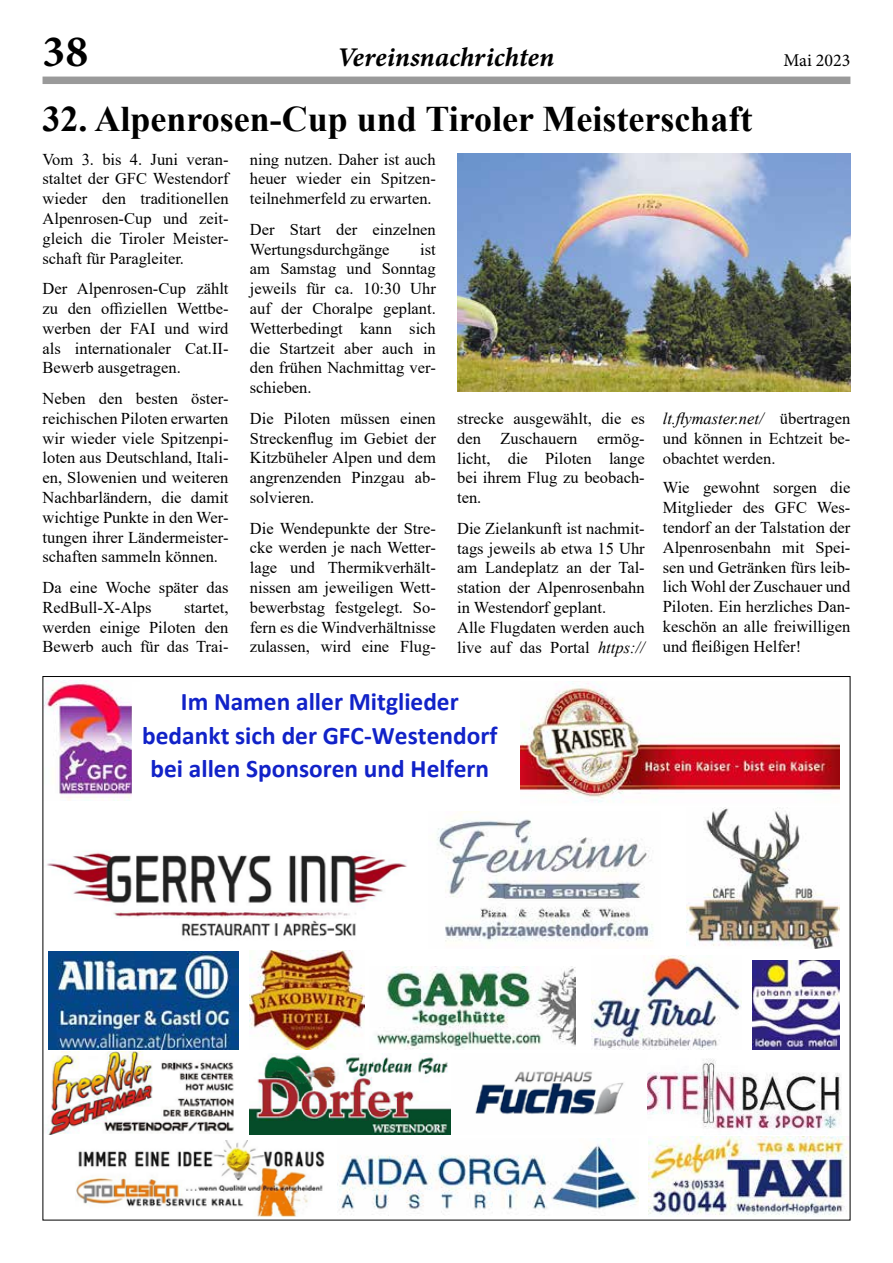
<style>
.page{position:relative;width:893px;height:1263px;background:#fff}
.page>*{position:absolute;margin:0;border:0;box-sizing:border-box;transform-origin:0 0}
.t1{font:45px "Minion Variable Concept";color:#000}
.t2{font:700 36px "Times New Roman";color:#000}
.t3{font:italic 27px "Minion Variable Concept";color:#000}
.t4{font:700 25.35px/33.5px "Calibri";color:#1122c8;text-align:center}
.t5{font:18px "Minion Pro";color:#000}
.t6{font:16.5px/19.8px "Times New Roman";color:#000;text-align:justify}
.s1{font-style:italic}
</style>
<div class="page">
<div style="left:43px;top:77px;width:807px;height:7px;background:#9a9a9a"></div>
<img style="left:520px;top:681px;width:319px;height:122px">
<img style="left:47px;top:851px;width:360px;height:86px">
<img style="left:437px;top:811px;width:216px;height:131px">
<img style="left:687px;top:807px;width:152px;height:141px">
<img style="left:49px;top:952px;width:190px;height:97px">
<img style="left:249px;top:950px;width:115px;height:99px">
<img style="left:376px;top:966px;width:199px;height:83px">
<img style="left:591px;top:955px;width:150px;height:94px">
<img style="left:753px;top:960px;width:86px;height:89px">
<img style="left:46px;top:1051px;width:188px;height:83px">
<img style="left:249px;top:1053px;width:375px;height:82px">
<img style="left:648px;top:1059px;width:193px;height:70px">
<img style="left:76px;top:1140px;width:249px;height:77px">
<img style="left:338px;top:1139px;width:300px;height:77px">
<img style="left:649px;top:1137px;width:199px;height:78px">
<img style="left:45px;top:681px;width:87px;height:119px">
<img style="left:457px;top:153px;width:393px;height:238px">
<h1 class="t1" style="left:43px;top:20px;width:47px">38</h1>
<h3 class="t3" style="left:339px;top:39px;width:217px">Vereinsnachrichten</h3>
<p class="t5" style="left:783px;top:48px;width:68px">Mai 2023</p>
<h2 class="t2" style="left:43px;top:93px;width:711px">32. Alpenrosen-Cup und Tiroler Meisterschaft</h2>
<p class="t6" style="left:43px;top:149px;width:188px">Vom 3. bis 4. Juni veran&shy;staltet der GFC Westendorf wieder den traditionellen Alpenrosen-Cup und zeit&shy;gleich die Tiroler Meister&shy;schaft für Paragleiter.</p>
<p class="t6" style="left:43px;top:278px;width:188px">Der Alpenrosen-Cup zählt zu den offiziellen Wettbe&shy;werben der FAI und wird als internationaler Cat.II-Bewerb ausgetragen.</p>
<p class="t6" style="left:43px;top:388px;width:188px">Neben den besten öster&shy;reichischen Piloten erwarten wir wieder viele Spitzenpi&shy;loten aus Deutschland, Itali&shy;en, Slowenien und weiteren Nachbarländern, die damit wichtige Punkte in den Wer&shy;tungen ihrer Ländermeister&shy;schaften sammeln können.</p>
<p class="t6" style="left:43px;top:577px;width:188px">Da eine Woche später das<br>RedBull-X-Alps</p>
<p class="t6" style="left:43px;top:597px;width:188px;text-indent:142px">startet, werden einige Piloten den Bewerb auch für das Trai-</p>
<p class="t6" style="left:250px;top:149px;width:188px">ning nutzen. Daher ist auch heuer wieder ein Spitzen&shy;teilnehmerfeld zu erwarten.</p>
<p class="t6" style="left:250px;top:219px;width:188px">Der Start der einzelnen<br>Wertungsdurchgänge</p>
<p class="t6" style="left:250px;top:239px;width:188px;text-indent:170px">ist am Samstag und Sonntag jeweils für ca. 10:30 Uhr auf der Choralpe geplant.<br>Wetterbedingt kann sich die Startzeit aber auch in den frühen Nachmittag ver&shy;schieben.</p>
<p class="t6" style="left:250px;top:408px;width:188px">Die Piloten müssen einen Streckenflug im Gebiet der Kitzbüheler Alpen und dem angrenzenden Pinzgau ab&shy;solvieren.</p>
<p class="t6" style="left:250px;top:518px;width:188px">Die Wendepunkte der Stre&shy;cke werden je nach Wetter&shy;lage und Thermikverhält&shy;nissen am jeweiligen Wett&shy;bewerbstag festgelegt. So&shy;fern es die Windverhältnisse zulassen, wird eine Flug-</p>
<p class="t6" style="left:457px;top:408px;width:189px">strecke ausgewählt, die es den Zuschauern ermög&shy;licht, die Piloten lange bei ihrem Flug zu beobach&shy;ten.</p>
<p class="t6" style="left:457px;top:518px;width:189px;text-align:left">Die Zielankunft ist nachmit&shy;tags jeweils ab etwa 15 Uhr am Landeplatz an der Tal&shy;station der Alpenrosenbahn in Westendorf geplant.<br>Alle Flugdaten werden auch live auf das Portal <span class="s1">https://</span></p>
<h3 class="t4" style="left:142px;top:685px;width:357px">Im Namen aller Mitglieder bedankt sich der GFC-Westendorf bei allen Sponsoren und Helfern</h3>
<p class="t6" style="left:663px;top:408px;width:189px"><span class="s1">lt.flymaster.net/</span> übertragen und können in Echtzeit be&shy;obachtet werden.</p>
<p class="t6" style="left:663px;top:477px;width:189px">Wie gewohnt sorgen die Mitglieder des GFC Wes&shy;tendorf an der Talstation der Alpenrosenbahn mit Spei&shy;sen und Getränken fürs leib&shy;lich Wohl der Zuschauer und Piloten. Ein herzliches Dan&shy;keschön an alle freiwilligen und fleißigen Helfer!</p>
</div>
